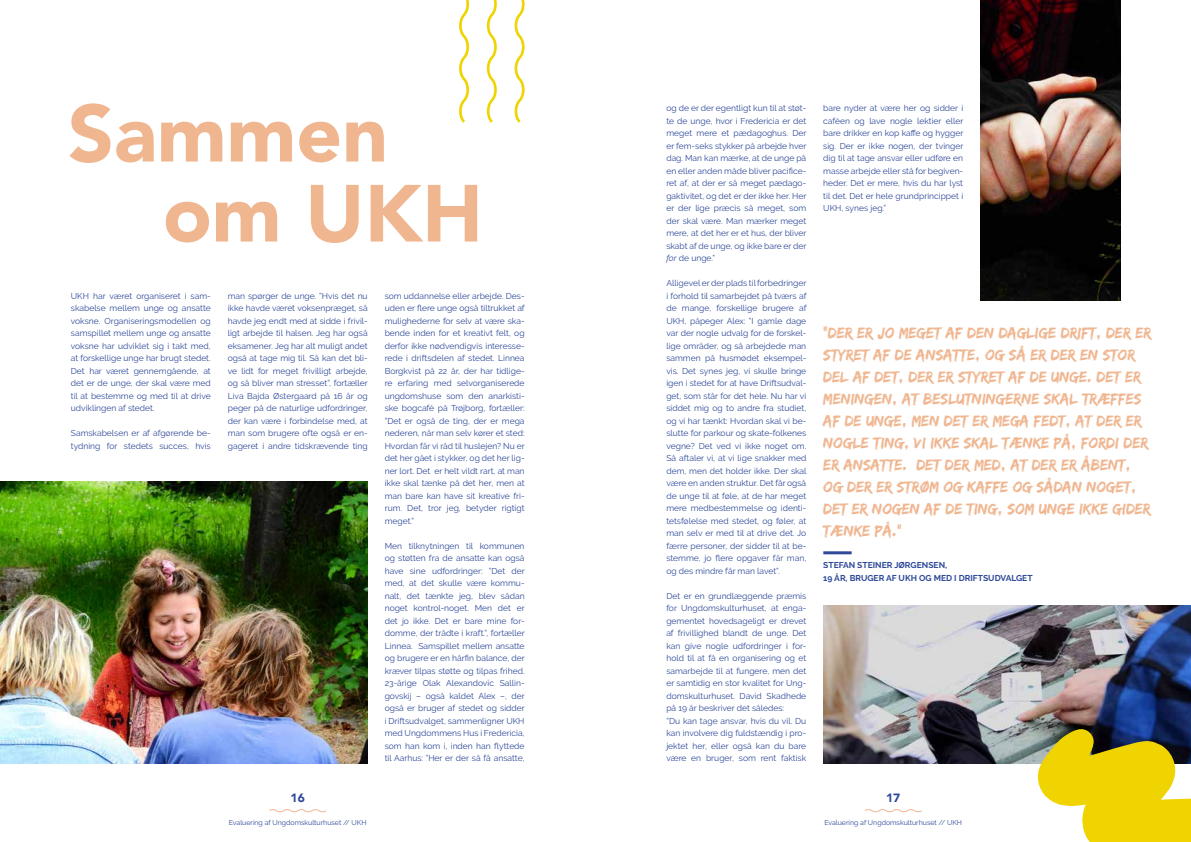
<style>
.page{position:relative;width:1191px;height:842px;background:#fff}
.page>*{position:absolute;margin:0;border:0;box-sizing:border-box;transform-origin:0 0}
.t1{font:900 80px/80px "Avenir";color:#efb690}
.t2{font:16px/22px "Edo";color:#efb690}
.t3{font:900 12px "Avenir";color:#2e4999}
.t4{font:8.5px/12.5px "Raleway";color:#2e4999;text-align:justify}
.t5{font:700 8.5px/12.5px "Raleway";color:#2e4999}
.t6{font:7px "Raleway";color:#2e4999}
.s1{font-style:italic}
</style>
<div class="page">
<svg style="left:269px;top:809px;width:57px;height:4px"></svg>
<svg style="left:864px;top:809px;width:58px;height:4px"></svg>
<img style="left:0;top:481px;width:368px;height:282px">
<img style="left:980px;top:0;width:140px;height:301px">
<img style="left:823px;top:606px;width:368px;height:157px">
<hr style="left:823px;top:551px;width:28px;height:3px;background:#2e4999">
<svg style="left:1037px;top:727px;width:154px;height:115px;background:#cebe35"></svg>
<svg style="left:459px;top:0;width:10px;height:123px"></svg>
<svg style="left:486px;top:0;width:11px;height:123px"></svg>
<svg style="left:514px;top:0;width:11px;height:123px"></svg>
<h1 class="t1" style="left:163px;top:92px;width:321px;text-indent:-95px">Sammen om UKH</h1>
<p class="t4" style="left:666px;top:102px;width:142px">og de er der egentligt kun til at støt&shy;te de unge, hvor i Fredericia er det meget mere et pædagoghus. Der er fem-seks stykker på arbejde hver dag. Man kan mærke, at de unge på en eller anden måde bliver pacifice&shy;ret af, at der er så meget pædago&shy;gaktivitet, og det er der ikke her. Her er der lige præcis så meget, som der skal være. Man mærker meget mere, at det her er et hus, der bliver skabt af de unge, og ikke bare er der <span class="s1">for</span> de unge.”</p>
<p class="t4" style="left:666px;top:277px;width:142px">Alligevel er der plads til forbedringer i forhold til samarbejdet på tværs af de mange, forskellige brugere af UKH, påpeger Alex: ”I gamle dage var der nogle udvalg for de forskel&shy;lige områder, og så arbejdede man sammen på husmødet eksempel&shy;vis. Det synes jeg, vi skulle bringe igen i stedet for at have Driftsudval&shy;get, som står for det hele. Nu har vi siddet mig og to andre fra studiet, og vi har tænkt: Hvordan skal vi be&shy;slutte for parkour og skate-folkenes vegne? Det ved vi ikke noget om.<br>Så aftaler vi, at vi lige snakker med dem, men det holder ikke. Der skal være en anden struktur. Det får også de unge til at føle, at de har meget mere medbestemmelse og identi&shy;tetsfølelse med stedet, og føler, at man selv er med til at drive det. Jo færre personer, der sidder til at be&shy;stemme, jo flere opgaver får man, og des mindre får man lavet”.</p>
<p class="t4" style="left:666px;top:589px;width:141px;text-align:left">Det er en grundlæggende præmis for Ungdomskulturhuset, at enga&shy;gementet hovedsageligt er drevet af frivillighed blandt de unge. Det kan give nogle udfordringer i for&shy;hold til at få en organisering og et samarbejde til at fungere, men det er samtidig en stor kvalitet for Ung&shy;domskulturhuset. David Skadhede på 19 år beskriver det således:<br>”Du kan tage ansvar, hvis du vil. Du kan involvere dig fuldstændig i pro&shy;jektet her, eller også kan du bare være en bruger, som rent faktisk</p>
<p class="t4" style="left:71px;top:289px;width:141px">UKH har været organiseret i sam&shy;skabelse mellem unge og ansatte voksne. Organiseringsmodellen og samspillet mellem unge og ansatte voksne har udviklet sig i takt med, at forskellige unge har brugt stedet.<br>Det har været gennemgående, at det er de unge, der skal være med til at bestemme og med til at drive udviklingen af stedet.</p>
<p class="t4" style="left:71px;top:427px;width:141px">Samskabelsen er af afgørende be&shy;tydning for stedets succes, hvis</p>
<p class="t4" style="left:228px;top:289px;width:142px">man spørger de unge. ”Hvis det nu ikke havde været voksenpræget, så havde jeg endt med at sidde i frivil&shy;ligt arbejde til halsen. Jeg har også eksamener. Jeg har alt muligt andet også at tage mig til. Så kan det bli&shy;ve lidt for meget frivilligt arbejde, og så bliver man stresset”, fortæller Liva Bajda Østergaard på 16 år og peger på de naturlige udfordringer, der kan være i forbindelse med, at man som brugere ofte også er en&shy;gageret i andre tidskrævende ting</p>
<p class="t4" style="left:385px;top:289px;width:142px">som uddannelse eller arbejde. Des&shy;uden er flere unge også tiltrukket af mulighederne for selv at være ska&shy;bende inden for et kreativt felt, og derfor ikke nødvendigvis interesse&shy;rede i driftsdelen af stedet. Linnea Borgkvist på 22 år, der har tidlige&shy;re erfaring med selvorganiserede ungdomshuse som den anarkisti&shy;ske bogcafé på Trøjborg, fortæller: ”Det er også de ting, der er mega nederen, når man selv kører et sted:<br>Hvordan får vi råd til huslejen? Nu er det her gået i stykker, og det her lig&shy;ner lort. Det er helt vildt rart, at man ikke skal tænke på det her, men at man bare kan have sit kreative fri&shy;rum. Det, tror jeg, betyder rigtigt meget.”</p>
<p class="t4" style="left:385px;top:539px;width:142px">Men tilknytningen til kommunen og støtten fra de ansatte kan også have sine udfordringer: ”Det der med, at det skulle være kommu&shy;nalt, det tænkte jeg, blev sådan noget kontrol-noget. Men det er det jo ikke. Det er bare mine for&shy;domme, der trådte i kraft.”, fortæller Linnea. Samspillet mellem ansatte og brugere er en hårfin balance, der kræver tilpas støtte og tilpas frihed.<br>23-årige Olak Alexandovic Sallin&shy;govskij – også kaldet Alex –, der også er bruger af stedet og sidder i Driftsudvalget, sammenligner UKH med Ungdommens Hus i Fredericia, som han kom i, inden han flyttede til Aarhus: ”Her er der så få ansatte,</p>
<p class="t4" style="left:823px;top:102px;width:142px">bare nyder at være her og sidder i caféen og lave nogle lektier eller bare drikker en kop kaffe og hygger sig. Der er ikke nogen, der tvinger dig til at tage ansvar eller udføre en masse arbejde eller stå for begiven&shy;heder. Det er mere, hvis du har lyst til det. Det er hele grundprincippet i UKH, synes jeg.”</p>
<p class="t2" style="left:823px;top:321px;width:329px">”DER ER JO MEGET AF DEN DAGLIGE DRIFT, DER ER STYRET AF DE ANSATTE, OG SÅ ER DER EN STOR DEL AF DET, DER ER STYRET AF DE UNGE. DET ER MENINGEN, AT BESLUTNINGERNE SKAL TRÆFFES AF DE UNGE, MEN DET ER MEGA FEDT, AT DER ER NOGLE TING, VI IKKE SKAL TÆNKE PÅ, FORDI DER ER ANSATTE.: DET DER MED, AT DER ER ÅBENT, OG DER ER STRØM OG KAFFE OG SÅDAN NOGET, DET ER NOGEN AF DE TING, SOM UNGE IKKE GIDER TÆNKE PÅ.”</p>
<p class="t5" style="left:823px;top:559px;width:211px">STEFAN STEINER JØRGENSEN,<br>19 ÅR, BRUGER AF UKH OG MED I DRIFTSUDVALGET</p>
<h3 class="t3" style="left:291px;top:787px;width:16px">16</h3>
<h3 class="t3" style="left:886px;top:787px;width:16px">17</h3>
<p class="t6" style="left:229px;top:818px;width:139px">Evaluering af Ungdomskulturhuset // UKH</p>
<p class="t6" style="left:824px;top:818px;width:139px">Evaluering af Ungdomskulturhuset // UKH</p>
</div>
